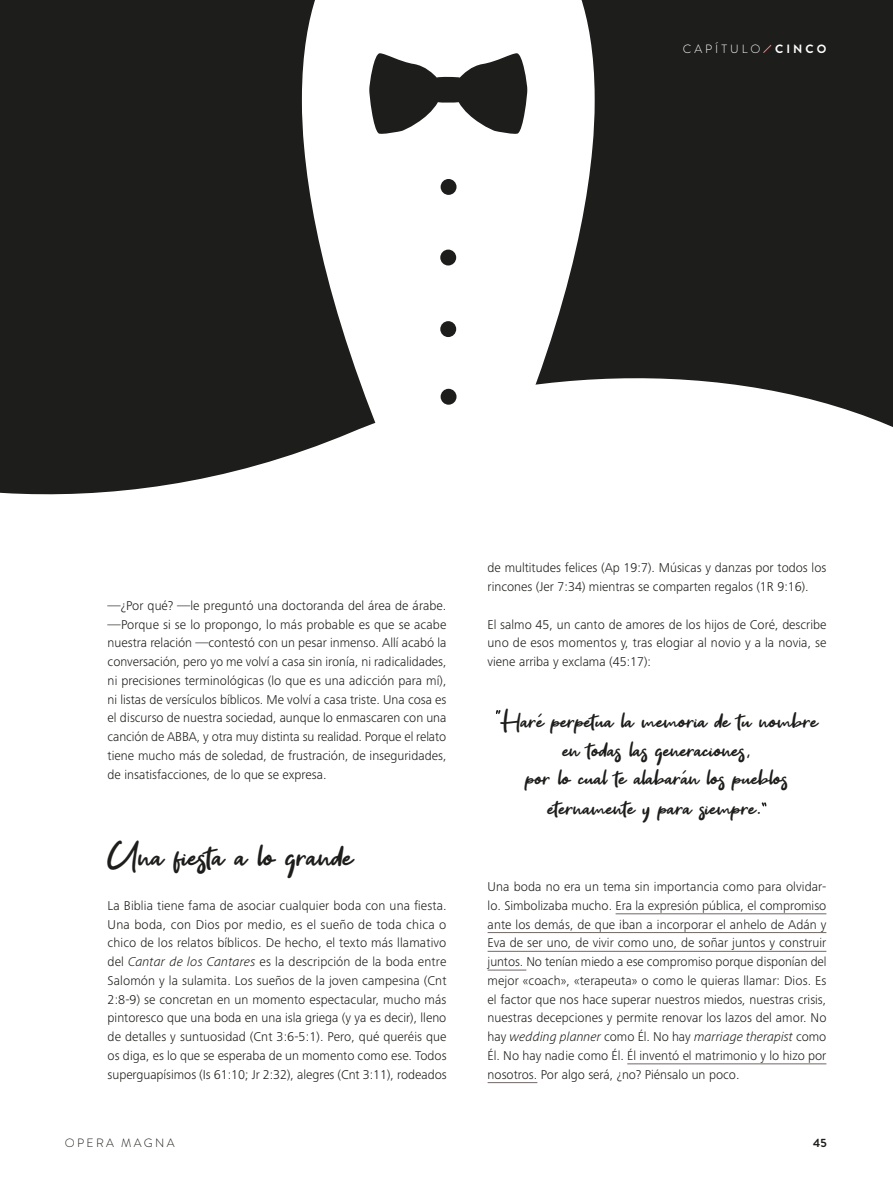
<style>
.page{position:relative;width:893px;height:1191px;background:#fff}
.page>*{position:absolute;margin:0;border:0;box-sizing:border-box;transform-origin:0 0}
.Heading_2{font:42px "Get Show";color:#1d1d1b}
.t1{font:30px/28.5px "Get Show";color:#1d1d1b;text-align:center}
.Text{font:300 13.2px/18.8px "Frutiger Next Pro";color:#1d1d1b;text-align:justify}
.Einf__Abs{font:300 12px "Brandon Grotesque";letter-spacing:.25em;color:#fff}
.Einf__Abs-2{font:300 12px "Brandon Grotesque";letter-spacing:.195em;color:#1d1d1b}
.Einf__Abs-3{font:700 12px "Brandon Grotesque";color:#1d1d1b}
.s1{font-weight:700}
.s2{font-style:italic}
</style>
<div class="page">
<svg style="left:0;top:0;width:893px;height:495px;background:#373736"></svg>
<hr style="left:616px;top:913px;width:210px;height:1px;background:#716966">
<hr style="left:488px;top:932px;width:338px;height:1px;background:#716966">
<hr style="left:488px;top:951px;width:338px;height:1px;background:#716966">
<hr style="left:488px;top:969px;width:38px;height:1px;background:#716966">
<hr style="left:627px;top:1063px;width:199px;height:1px;background:#716966">
<hr style="left:488px;top:1082px;width:49px;height:1px;background:#716966">
<svg style="left:496px;top:710px;width:5px;height:4px"></svg>
<svg style="left:762px;top:802px;width:4px;height:4px"></svg>
<svg style="left:302px;top:0;width:293px;height:495px"></svg>
<div style="left:441px;top:179px;width:15px;height:16px;background:#1d1d1b;border-radius:50%"></div>
<div style="left:440px;top:249px;width:16px;height:16px;background:#1d1d1b;border-radius:50%"></div>
<div style="left:440px;top:321px;width:16px;height:16px;background:#1d1d1b;border-radius:50%"></div>
<div style="left:441px;top:389px;width:15px;height:16px;background:#1d1d1b;border-radius:50%"></div>
<svg style="left:369px;top:53px;width:158px;height:82px"></svg>
<div style="left:0;top:307px;width:37px;height:188px;background:#1d1d1b"></div>
<svg style="left:763px;top:44px;width:9px;height:9px"></svg>
<p class="Einf__Abs" style="left:683px;top:40px;width:145px">CAPÍTULO <span class="s1">CINCO</span></p>
<p class="Text" style="left:108px;top:596px;width:340px">—¿Por qué? —le preguntó una doctoranda del área de árabe. —Porque si se lo propongo, lo más probable es que se acabe nuestra relación —contestó con un pesar inmenso. Allí acabó la conversación, pero yo me volví a casa sin ironía, ni radicalidades, ni precisiones terminológicas (lo que es una adicción para mí), ni listas de versículos bíblicos. Me volví a casa triste. Una cosa es el discurso de nuestra sociedad, aunque lo enmascaren con una canción de ABBA, y otra muy distinta su realidad. Porque el relato tiene mucho más de soledad, de frustración, de inseguridades, de insatisfacciones, de lo que se expresa.</p>
<p class="Heading_2" style="left:108px;top:833px;width:247px">Una fiesta a lo grande</p>
<p class="Text" style="left:108px;top:896px;width:340px">La Biblia tiene fama de asociar cualquier boda con una fiesta.<br>Una boda, con Dios por medio, es el sueño de toda chica o chico de los relatos bíblicos. De hecho, el texto más llamativo del <span class="s2">Cantar de los Cantares</span> es la descripción de la boda entre Salomón y la sulamita. Los sueños de la joven campesina (Cnt 2:8-9) se concretan en un momento espectacular, mucho más pintoresco que una boda en una isla griega (y ya es decir), lleno de detalles y suntuosidad (Cnt 3:6-5:1). Pero, qué queréis que os diga, es lo que se esperaba de un momento como ese. Todos superguapísimos (Is 61:10; Jr 2:32), alegres (Cnt 3:11), rodeados</p>
<p class="Text" style="left:488px;top:558px;width:340px">de multitudes felices (Ap 19:7). Músicas y danzas por todos los rincones (Jer 7:34) mientras se comparten regalos (1R 9:16).</p>
<p class="Text" style="left:488px;top:615px;width:340px">El salmo 45, un canto de amores de los hijos de Coré, describe uno de esos momentos y, tras elogiar al novio y a la novia, se viene arriba y exclama (45:17):</p>
<p class="t1" style="left:501px;top:707px;width:319px">Haré perpetua la memoria de tu nombre en todas las generaciones,</p>
<p class="t1" style="left:526px;top:763px;width:263px;line-height:30px">por lo cual te alabarán los pueblos eternamente y para siempre.</p>
<p class="Text" style="left:488px;top:877px;width:340px">Una boda no era un tema sin importancia como para olvidar&shy;lo. Simbolizaba mucho. Era la expresión pública, el compromiso ante los demás, de que iban a incorporar el anhelo de Adán y Eva de ser uno, de vivir como uno, de soñar juntos y construir juntos. No tenían miedo a ese compromiso porque disponían del mejor «coach», «terapeuta» o como le quieras llamar: Dios. Es el factor que nos hace superar nuestros miedos, nuestras crisis, nuestras decepciones y permite renovar los lazos del amor. No hay <span class="s2">wedding planner</span> como Él. No hay <span class="s2">marriage therapist</span> como Él. No hay nadie como Él. Él inventó el matrimonio y lo hizo por nosotros. Por algo será, ¿no? Piénsalo un poco.</p>
<p class="Einf__Abs-2" style="left:65px;top:1135px;width:111px">OPERA MAGNA</p>
<p class="Einf__Abs-3" style="left:813px;top:1134px;width:15px">45</p>
</div>
